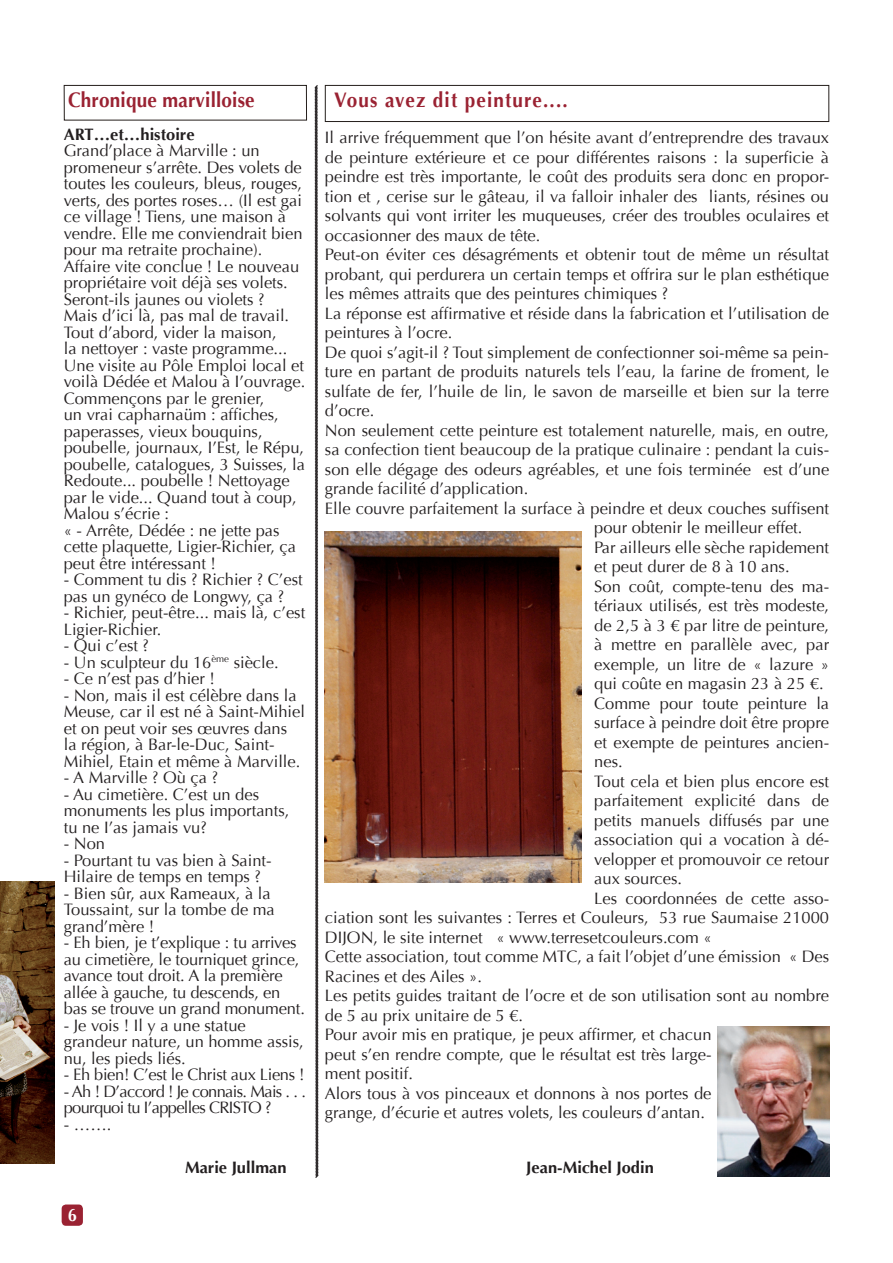
<style>
.page{position:relative;width:893px;height:1263px;background:#fff}
.page>*{position:absolute;margin:0;border:0;box-sizing:border-box;transform-origin:0 0}
.t1{font:700 21px "Optima";letter-spacing:.06em;color:#9a2232;scale:.9 1}
.t2{font:700 21px "Optima";letter-spacing:.01em;color:#9a2232;scale:.9 1}
.t3{font:700 18px "Optima";color:#fff;scale:.9 1}
.t4{font:16.5px/16.5px "Optima";color:#231f20}
.t5{font:16.5px/16.5px "Optima";letter-spacing:-.04em;color:#231f20}
.t6{font:700 16.5px "Optima";color:#231f20}
.t7{font:16.5px "Optima";letter-spacing:-.02em;color:#231f20}
</style>
<div class="page">
<svg style="left:314px;top:85px;width:5px;height:1093px"></svg>
<div style="left:325px;top:85px;width:504px;height:37px;border:1px solid #241e1b"></div>
<img style="left:0;top:882px;width:54px;height:281px">
<img style="left:325px;top:532px;width:257px;height:350px">
<div style="left:64px;top:85px;width:243px;height:35px;border:1px solid #241e1b"></div>
<img style="left:717px;top:1026px;width:112px;height:151px">
<div style="left:62px;top:1204px;width:21px;height:22px;background:#9a2232;border-radius:4px"></div>
<p class="t2" style="left:68px;top:88px;width:209px">Chronique marvilloise</p>
<p class="t6" style="left:64px;top:124px;width:132px">ART…et…histoire</p>
<p class="t4" style="left:64px;top:142px;width:243px">Grand’place à Marville : un promeneur s’arrête. Des volets de toutes les couleurs, bleus, rouges, verts, des portes roses… (Il est gai ce village ! Tiens, une maison à vendre. Elle me conviendrait bien pour ma retraite prochaine).<br>Affaire vite conclue ! Le nouveau propriétaire voit déjà ses volets.<br>Seront-ils jaunes ou violets ?<br>Mais d’ici là, pas mal de travail.<br>Tout d’abord, vider la maison,<br>la nettoyer : vaste programme...<br>Une visite au Pôle Emploi local et voilà Dédée et Malou à I’ouvrage.<br>Commençons par le grenier,<br>un vrai capharnaüm : affiches, paperasses, vieux bouquins, poubelle, journaux, I’Est, le Répu, poubelle, catalogues, 3 Suisses, la<br>Redoute... poubelle ! Nettoyage par le vide... Quand tout à coup,<br>Malou s’écrie :<br>« - Arrête, Dédée : ne jette pas cette plaquette, Ligier-Richier, ça peut être intéressant !</p>
<p class="t4" style="left:64px;top:571px;width:241px">- Comment tu dis ? Richier ? C’est pas un gynéco de Longwy, ça ?</p>
<p class="t4" style="left:64px;top:604px;width:243px">- Richier, peut-être... mais là, c’est<br>Ligier-Richier.</p>
<p class="t4" style="left:64px;top:637px;width:87px">- Qui c’est ?</p>
<p class="t4" style="left:64px;top:654px;width:216px">- Un sculpteur du 16<sup>ème</sup> siècle.</p>
<p class="t4" style="left:64px;top:670px;width:153px">- Ce n’est pas d’hier !</p>
<p class="t4" style="left:64px;top:687px;width:243px">- Non, mais il est célèbre dans la<br>Meuse, car il est né à Saint-Mihiel et on peut voir ses œuvres dans<br>la région, à Bar-le-Duc, Saint-<br>Mihiel, Etain et même à Marville.</p>
<p class="t4" style="left:64px;top:769px;width:156px">- A Marville ? Où ça ?</p>
<p class="t4" style="left:64px;top:786px;width:227px">- Au cimetière. C’est un des monuments les plus importants, tu ne I’as jamais vu?</p>
<p class="t4" style="left:64px;top:835px;width:43px">- Non</p>
<p class="t4" style="left:64px;top:852px;width:209px">- Pourtant tu vas bien à Saint-<br>Hilaire de temps en temps ?</p>
<p class="t4" style="left:64px;top:885px;width:213px">- Bien sûr, aux Rameaux, à la<br>Toussaint, sur la tombe de ma grand’mère !</p>
<p class="t4" style="left:64px;top:934px;width:243px">- Eh bien, je t’explique : tu arrives au cimetière, le tourniquet grince, avance tout droit. A la première allée à gauche, tu descends, en bas se trouve un grand monument.</p>
<p class="t4" style="left:64px;top:1017px;width:242px">- Je vois ! Il y a une statue grandeur nature, un homme assis, nu, les pieds liés.</p>
<p class="t7" style="left:64px;top:1065px;width:242px">- Eh bien! C’est le Christ aux Liens !</p>
<p class="t5" style="left:64px;top:1083px;width:244px">- Ah ! D’accord ! Je connais. Mais . . . pourquoi tu I’appelles CRISTO ?</p>
<p class="t4" style="left:64px;top:1116px;width:49px">- …….</p>
<p class="t3" style="left:68px;top:1204px;width:12px">6</p>
<p class="t6" style="left:185px;top:1157px;width:103px">Marie Jullman</p>
<p class="t1" style="left:334px;top:88px;width:261px">Vous avez dit peinture....</p>
<p class="t4" style="left:325px;top:129px;width:506px">Il arrive fréquemment que l’on hésite avant d’entreprendre des travaux</p>
<p class="t4" style="left:325px;top:149px;width:506px">de peinture extérieure et ce pour différentes raisons : la superficie à</p>
<p class="t4" style="left:325px;top:168px;width:506px">peindre est très importante, le coût des produits sera donc en propor-</p>
<p class="t4" style="left:325px;top:188px;width:506px">tion et , cerise sur le gâteau, il va falloir inhaler des liants, résines ou</p>
<p class="t4" style="left:325px;top:207px;width:506px">solvants qui vont irriter les muqueuses, créer des troubles oculaires et</p>
<p class="t4" style="left:325px;top:227px;width:217px">occasionner des maux de tête.</p>
<p class="t4" style="left:325px;top:246px;width:506px">Peut-on éviter ces désagréments et obtenir tout de même un résultat</p>
<p class="t4" style="left:325px;top:266px;width:506px">probant, qui perdurera un certain temps et offrira sur le plan esthétique</p>
<p class="t4" style="left:325px;top:285px;width:345px">les mêmes attraits que des peintures chimiques ?</p>
<p class="t4" style="left:325px;top:305px;width:506px">La réponse est affirmative et réside dans la fabrication et l’utilisation de</p>
<p class="t4" style="left:325px;top:324px;width:129px">peintures à l’ocre.</p>
<p class="t4" style="left:325px;top:344px;width:506px">De quoi s’agit-il ? Tout simplement de confectionner soi-même sa pein-</p>
<p class="t4" style="left:325px;top:363px;width:506px">ture en partant de produits naturels tels l’eau, la farine de froment, le</p>
<p class="t4" style="left:325px;top:383px;width:506px">sulfate de fer, l’huile de lin, le savon de marseille et bien sur la terre</p>
<p class="t4" style="left:325px;top:402px;width:51px">d’ocre.</p>
<p class="t4" style="left:325px;top:422px;width:506px">Non seulement cette peinture est totalement naturelle, mais, en outre,</p>
<p class="t4" style="left:325px;top:442px;width:506px">sa confection tient beaucoup de la pratique culinaire : pendant la cuis-</p>
<p class="t4" style="left:325px;top:461px;width:506px">son elle dégage des odeurs agréables, et une fois terminée est d’une</p>
<p class="t4" style="left:325px;top:481px;width:205px">grande facilité d’application.</p>
<p class="t4" style="left:325px;top:500px;width:506px">Elle couvre parfaitement la surface à peindre et deux couches suffisent</p>
<p class="t4" style="left:594px;top:520px;width:210px">pour obtenir le meilleur effet.</p>
<p class="t4" style="left:594px;top:539px;width:236px">Par ailleurs elle sèche rapidement</p>
<p class="t4" style="left:594px;top:559px;width:197px">et peut durer de 8 à 10 ans.</p>
<p class="t4" style="left:594px;top:578px;width:236px">Son coût, compte-tenu des ma-</p>
<p class="t4" style="left:594px;top:598px;width:236px">tériaux utilisés, est très modeste,</p>
<p class="t4" style="left:594px;top:617px;width:236px">de 2,5 à 3 € par litre de peinture,</p>
<p class="t4" style="left:594px;top:637px;width:236px">à mettre en parallèle avec, par</p>
<p class="t4" style="left:594px;top:656px;width:236px">exemple, un litre de « lazure »</p>
<p class="t4" style="left:594px;top:676px;width:231px">qui coûte en magasin 23 à 25 €.</p>
<p class="t4" style="left:594px;top:695px;width:236px">Comme pour toute peinture la</p>
<p class="t4" style="left:594px;top:715px;width:236px">surface à peindre doit être propre</p>
<p class="t4" style="left:594px;top:734px;width:236px">et exempte de peintures ancien-</p>
<p class="t4" style="left:594px;top:754px;width:30px">nes.</p>
<p class="t4" style="left:594px;top:773px;width:236px">Tout cela et bien plus encore est</p>
<p class="t4" style="left:594px;top:793px;width:236px">parfaitement explicité dans de</p>
<p class="t4" style="left:594px;top:812px;width:236px">petits manuels diffusés par une</p>
<p class="t4" style="left:594px;top:832px;width:236px">association qui a vocation à dé-</p>
<p class="t4" style="left:594px;top:851px;width:236px">velopper et promouvoir ce retour</p>
<p class="t4" style="left:594px;top:871px;width:89px">aux sources.</p>
<p class="t4" style="left:594px;top:890px;width:236px">Les coordonnées de cette asso-</p>
<p class="t4" style="left:325px;top:910px;width:506px">ciation sont les suivantes : Terres et Couleurs, 53 rue Saumaise 21000</p>
<p class="t4" style="left:325px;top:929px;width:388px">DIJON, le site internet « www.terresetcouleurs.com «</p>
<p class="t4" style="left:325px;top:949px;width:506px">Cette association, tout comme MTC, a fait l’objet d’une émission « Des</p>
<p class="t4" style="left:325px;top:968px;width:159px">Racines et des Ailes ».</p>
<p class="t4" style="left:325px;top:988px;width:506px">Les petits guides traitant de l’ocre et de son utilisation sont au nombre</p>
<p class="t4" style="left:325px;top:1007px;width:200px">de 5 au prix unitaire de 5 €.</p>
<p class="t4" style="left:325px;top:1027px;width:388px">Pour avoir mis en pratique, je peux affirmer, et chacun</p>
<p class="t4" style="left:325px;top:1046px;width:388px">peut s’en rendre compte, que le résultat est très large-</p>
<p class="t4" style="left:325px;top:1066px;width:90px">ment positif.</p>
<p class="t4" style="left:325px;top:1085px;width:388px">Alors tous à vos pinceaux et donnons à nos portes de</p>
<p class="t4" style="left:325px;top:1105px;width:382px">grange, d’écurie et autres volets, les couleurs d’antan.</p>
<p class="t6" style="left:526px;top:1157px;width:129px">Jean-Michel Jodin</p>
</div>
